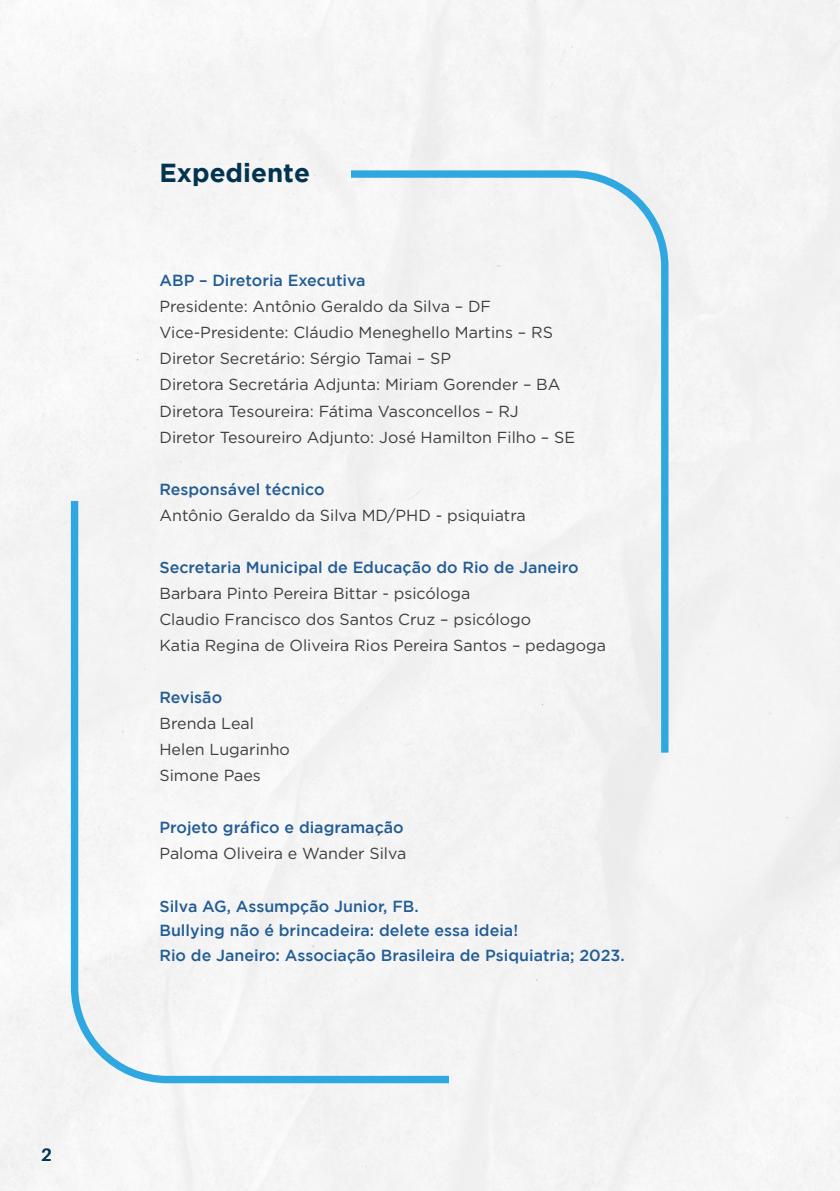
<style>
.page{position:relative;width:840px;height:1191px;background:#fff}
.page>*{position:absolute;margin:0;border:0;box-sizing:border-box;transform-origin:0 0}
.t1{font:700 26px "Gotham";color:#02344f}
.t2{font:700 18px "Aileron";color:#01344f}
.t3{font:16px "Gotham";color:#3e3e3f}
.t4{font:500 16px "Gotham";color:#225d95}
.t5{font:500 16px "Gotham";color:#235c94}
</style>
<div class="page">
<div style="left:0;top:0;width:839px;height:1191px;background:#f4f4f4"></div>
<div style="left:351px;top:170px;width:317px;height:582px;background:#f4f4f4"></div>
<div style="left:71px;top:501px;width:377px;height:582px;background:#f4f4f4"></div>
<p class="t2" style="left:41px;top:1144px;width:13px">2</p>
<p class="t1" style="left:159px;top:158px;width:152px">Expediente</p>
<p class="t5" style="left:159px;top:272px;width:208px">ABP – Diretoria Executiva</p>
<p class="t3" style="left:159px;top:296px;width:333px">Presidente: Antônio Geraldo da Silva – DF</p>
<p class="t3" style="left:159px;top:322px;width:395px">Vice-Presidente: Cláudio Meneghello Martins – RS</p>
<p class="t3" style="left:159px;top:348px;width:293px">Diretor Secretário: Sérgio Tamai – SP</p>
<p class="t3" style="left:159px;top:374px;width:402px">Diretora Secretária Adjunta: Miriam Gorender – BA</p>
<p class="t3" style="left:159px;top:400px;width:360px">Diretora Tesoureira: Fátima Vasconcellos – RJ</p>
<p class="t3" style="left:159px;top:426px;width:417px">Diretor Tesoureiro Adjunto: José Hamilton Filho – SE</p>
<p class="t5" style="left:159px;top:480px;width:166px">Responsável técnico</p>
<p class="t3" style="left:159px;top:504px;width:367px">Antônio Geraldo da Silva MD/PHD - psiquiatra</p>
<p class="t5" style="left:159px;top:558px;width:420px">Secretaria Municipal de Educação do Rio de Janeiro</p>
<p class="t3" style="left:159px;top:582px;width:312px">Barbara Pinto Pereira Bittar - psicóloga</p>
<p class="t3" style="left:159px;top:608px;width:373px">Claudio Francisco dos Santos Cruz – psicólogo</p>
<p class="t3" style="left:159px;top:634px;width:448px">Katia Regina de Oliveira Rios Pereira Santos – pedagoga</p>
<p class="t5" style="left:159px;top:688px;width:64px">Revisão</p>
<p class="t3" style="left:159px;top:712px;width:96px">Brenda Leal</p>
<p class="t3" style="left:159px;top:738px;width:132px">Helen Lugarinho</p>
<p class="t3" style="left:159px;top:764px;width:103px">Simone Paes</p>
<p class="t5" style="left:159px;top:818px;width:246px">Projeto gráfico e diagramação</p>
<p class="t3" style="left:159px;top:842px;width:248px">Paloma Oliveira e Wander Silva</p>
<p class="t4" style="left:159px;top:896px;width:260px">Silva AG, Assumpção Junior, FB.</p>
<p class="t4" style="left:159px;top:921px;width:360px">Bullying não é brincadeira: delete essa ideia!</p>
<p class="t4" style="left:159px;top:946px;width:466px">Rio de Janeiro: Associação Brasileira de Psiquiatria; 2023.</p>
</div>
